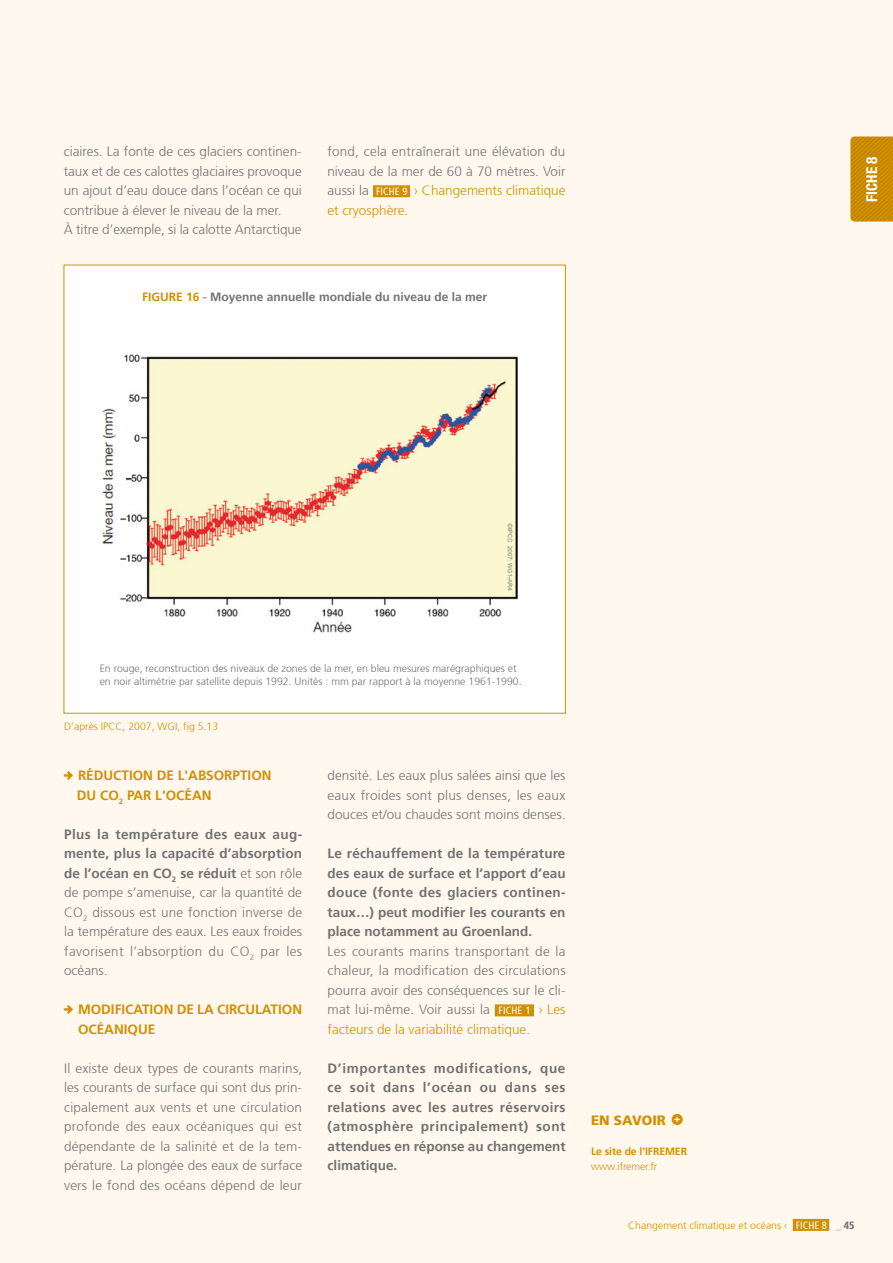
<style>
.page{position:relative;width:893px;height:1263px;background:#fff8ee}
.page>*{position:absolute;margin:0;border:0;box-sizing:border-box;transform-origin:0 0}
.t1{font:700 condensed 15px "Helvetica Neue LT Pro";color:#fff}
.t2{font:300 13.5px/19.5px "Frutiger 45";color:#707172;text-align:justify}
.t3{font:700 13.5px/19.5px "Frutiger 65";color:#707172;text-align:justify}
.t4{font:700 13.5px/19.5px "Frutiger 65";color:#d19000}
.t5{font:900 13.5px "Frutiger 75";color:#d19000}
.t6{font:700 12px "Frutiger 65";color:#707172}
.t7{font:300 10.5px/13.5px "Frutiger 45";color:#707172}
.t8{font:300 10.5px "Frutiger 45";color:#d19000}
.t9{font:700 10.5px "Frutiger 65";letter-spacing:-.01em;color:#d19000}
.t10{font:900 condensed 10.5px "Frutiger 77";color:#707172}
.s1{font-family:"Frutiger 57";font-weight:400;font-stretch:condensed;font-size:10.5px;color:#fff}
.s2{color:#d19000}
.s3{font-family:"Iconic Stroke";font-weight:400}
.s4{font-family:"Frutiger 45";font-weight:300}
.s5{font-family:"Iconic Stroke";font-weight:400;font-size:16.5px}
.s6{font-family:"Frutiger 57";font-weight:400;font-stretch:condensed;color:#fff}
.s7{font-family:"Frutiger 57";font-weight:400;font-stretch:condensed}
</style>
<div class="page">
<div style="left:64px;top:265px;width:502px;height:448px;background:#fff"></div>
<img style="left:100px;top:354px;width:418px;height:279px">
<svg style="left:850px;top:136px;width:43px;height:86px"></svg>
<div style="left:793px;top:1219px;width:36px;height:12px;background:#d19000"></div>
<div style="left:373px;top:185px;width:37px;height:12px;background:#d19000"></div>
<div style="left:495px;top:1004px;width:39px;height:12px;background:#d19000"></div>
<p class="t2" style="left:64px;top:142px;width:240px;text-align:left">ciaires. La fonte de ces glaciers continen&shy;taux et de ces calottes glaciaires provoque un ajout d’eau douce dans l’océan ce qui contribue à élever le niveau de la mer.<br>À titre d’exemple, si la calotte Antarctique</p>
<p class="t2" style="left:327px;top:142px;width:240px">fond, cela entraînerait une élévation du niveau de la mer de 60 à 70 mètres. Voir aussi la <span class="s1">FICHE 9</span> <span class="s2">› Changements climatique et cryosphère.</span></p>
<p class="t6" style="left:142px;top:290px;width:346px"><span class="s2">FIGURE 16 -</span> Moyenne annuelle mondiale du niveau de la mer</p>
<p class="t1" style="left:863px;top:202px;width:47px;rotate:-90deg">FICHE 8</p>
<p class="t7" style="left:100px;top:661px;width:423px">En rouge, reconstruction des niveaux de zones de la mer, en bleu mesures marégraphiques et en noir altimétrie par satellite depuis 1992. Unités : mm par rapport à la moyenne 1961-1990.</p>
<p class="t8" style="left:64px;top:720px;width:156px">D’après IPCC, 2007, WGI, fig 5.13</p>
<p class="t4" style="left:77px;top:766px;width:196px;text-indent:-13px"><span class="s3">4</span> RÉDUCTION DE L'ABSORPTION<br>DU CO<sub>2</sub> PAR L'OCÉAN</p>
<p class="t3" style="left:64px;top:824px;width:240px">Plus la température des eaux aug&shy;mente, plus la capacité d’absorption de l’océan en CO<sub>2</sub> se réduit <span class="s4">et son rôle</span></p>
<p class="t2" style="left:64px;top:883px;width:240px">de pompe s’amenuise, car la quantité de CO<sub>2</sub> dissous est une fonction inverse de la température des eaux. Les eaux froides favorisent l’absorption du CO<sub>2</sub> par les océans.</p>
<p class="t4" style="left:78px;top:1000px;width:226px;text-indent:-14px"><span class="s3">4</span> MODIFICATION DE LA CIRCULATION<br>OCÉANIQUE</p>
<p class="t2" style="left:64px;top:1058px;width:240px">Il existe deux types de courants marins, les courants de surface qui sont dus prin&shy;cipalement aux vents et une circulation profonde des eaux océaniques qui est dépendante de la salinité et de la tem&shy;pérature. La plongée des eaux de surface vers le fond des océans dépend de leur</p>
<p class="t2" style="left:328px;top:766px;width:239px">densité. Les eaux plus salées ainsi que les eaux froides sont plus denses, les eaux douces et/ou chaudes sont moins denses.</p>
<p class="t3" style="left:328px;top:844px;width:240px">Le réchauffement de la température des eaux de surface et l’apport d’eau douce (fonte des glaciers continen&shy;taux…) peut modifier les courants en place notamment au Groenland.</p>
<p class="t2" style="left:328px;top:941px;width:240px">Les courants marins transportant de la chaleur, la modification des circulations pourra avoir des conséquences sur le cli&shy;mat lui-même. Voir aussi la <span class="s1">FICHE 1</span> <span class="s2">› Les facteurs de la variabilité climatique.</span></p>
<p class="t3" style="left:328px;top:1058px;width:240px">D’importantes modifications, que ce soit dans l’océan ou dans ses relations avec les autres réservoirs (atmosphère principalement) sont attendues en réponse au changement climatique.</p>
<p class="t5" style="left:591px;top:1112px;width:95px">EN SAVOIR <span class="s5">=</span></p>
<p class="t9" style="left:591px;top:1145px;width:98px">Le site de l’IFREMER</p>
<p class="t8" style="left:591px;top:1160px;width:68px">www.ifremer.fr</p>
<p class="t8" style="left:628px;top:1219px;width:202px">Changement climatique et océans ‹ <span class="s6">FICHE 8</span><span class="s7">i</span></p>
<p class="t10" style="left:836px;top:1219px;width:20px"><span class="s2">_</span> 45</p>
</div>
